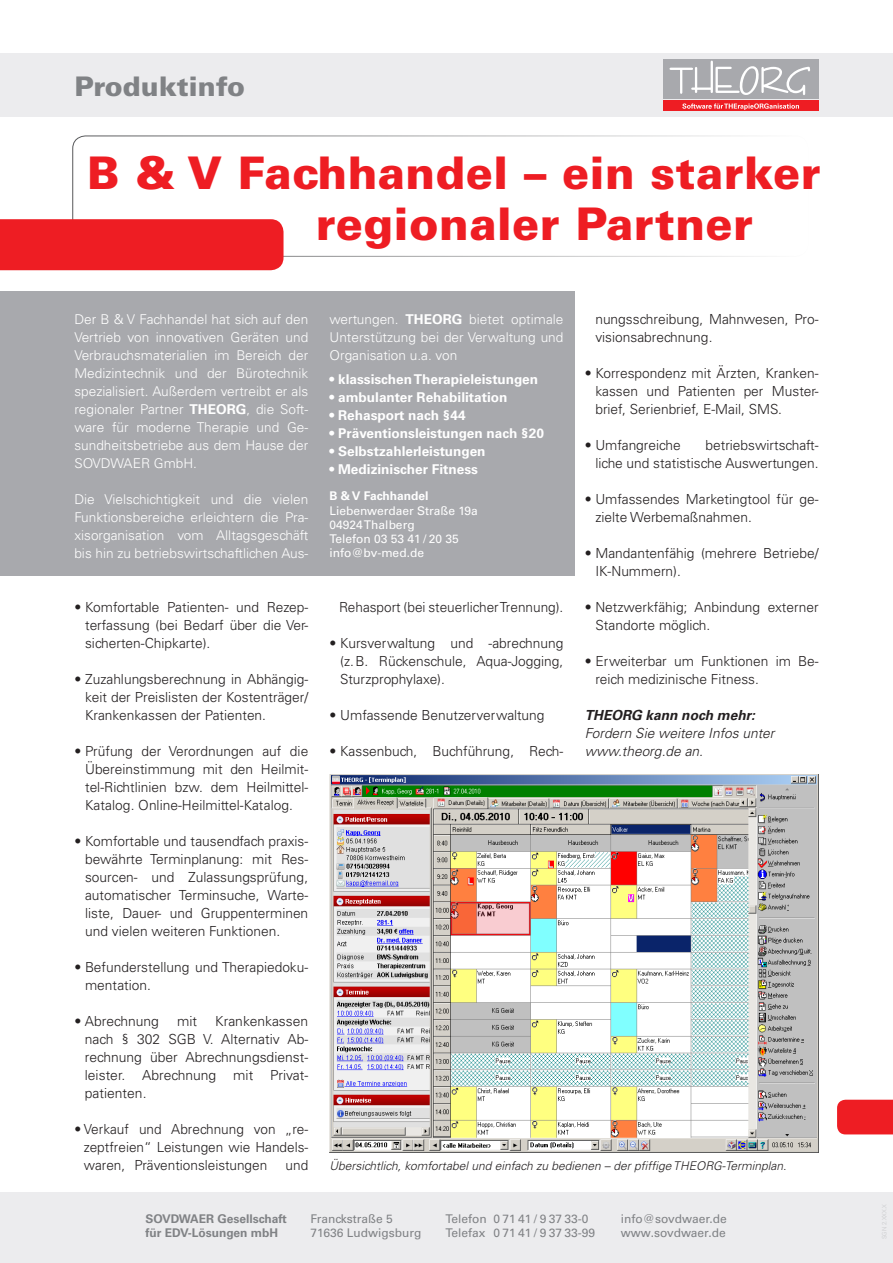
<style>
.page{position:relative;width:893px;height:1263px;background:#fff}
.page>*{position:absolute;margin:0;border:0;box-sizing:border-box;transform-origin:0 0}
.t1{font:900 45px "Univers";letter-spacing:.01em;color:#ee1d23}
.t2{font:900 27px "Univers";color:#808285}
.t3{font:300 13.8px/18px "Univers";color:#231f20;text-align:justify}
.t4{font:italic 300 13.8px/18px "Univers";color:#231f20}
.t5{font:italic 700 13.8px "Univers";color:#231f20}
.t6{font:300 13.5px/18px "Univers";color:#fff;text-align:justify}
.t7{font:700 13.5px "Univers";color:#fff}
.t8{font:12px "Univers";color:#808285}
.t9{font:italic 300 12px "Univers";color:#231f20}
.t10{font:12px "Univers";color:#fff}
.t11{font:700 12px "Univers";color:#808285}
.t12{font:700 12px "Univers";color:#fff}
.s1{font-weight:700}
</style>
<div class="page">
<div style="left:0;top:291px;width:574px;height:285px;background:#a8a9ad"></div>
<div style="left:73px;top:136px;width:735px;height:121px;border:1px solid #57585a;border-radius:13px"></div>
<div style="left:0;top:219px;width:284px;height:51px;background:#ee1d23"></div>
<img style="left:330px;top:774px;width:488px;height:378px">
<div style="left:0;top:1193px;width:893px;height:70px;background:#ececee"></div>
<div style="left:0;top:53px;width:893px;height:64px;background:#ececee"></div>
<div style="left:663px;top:59px;width:155px;height:39px;background:#a8a9ad"></div>
<div style="left:663px;top:101px;width:155px;height:10px;background:#ee1d23"></div>
<svg style="left:669px;top:61px;width:141px;height:34px"></svg>
<svg style="left:682px;top:103px;width:117px;height:7px"></svg>
<div style="left:837px;top:1100px;width:56px;height:34px;background:#ee1d23"></div>
<p class="t2" style="left:74px;top:69px;width:172px">Produktinfo</p>
<p class="t1" style="left:87px;top:145px;width:735px">B &amp; V Fachhandel – ein starker</p>
<p class="t1" style="left:316px;top:195px;width:439px">regionaler Partner</p>
<p class="t3" style="left:595px;top:310px;width:225px">nungsschreibung, Mahnwesen, Pro&shy;visionsabrechnung.</p>
<p class="t3" style="left:595px;top:364px;width:225px;text-indent:-11px">• Korrespondenz mit Ärzten, Kranken&shy;kassen und Patienten per Muster&shy;brief, Serienbrief, E-Mail, SMS.</p>
<p class="t3" style="left:585px;top:436px;width:97px">• Umfangreiche</p>
<p class="t6" style="left:330px;top:310px;width:235px">wertungen. <span class="s1">THEORG</span> bietet optimale Unterstützung bei der Verwaltung und Organisation u.a. von</p>
<p class="t7" style="left:330px;top:372px;width:210px">• klassischen Therapieleistungen</p>
<p class="t7" style="left:330px;top:390px;width:180px">• ambulanter Rehabilitation</p>
<p class="t7" style="left:330px;top:408px;width:138px">• Rehasport nach §44</p>
<p class="t7" style="left:330px;top:426px;width:216px">• Präventionsleistungen nach §20</p>
<p class="t7" style="left:330px;top:444px;width:158px">• Selbstzahlerleistungen</p>
<p class="t7" style="left:330px;top:462px;width:150px">• Medizinischer Fitness</p>
<p class="t6" style="left:74px;top:310px;width:235px">Der B &amp; V Fachhandel hat sich auf den Vertrieb von innovativen Geräten und Verbrauchsmaterialien im Bereich der Medizintechnik und der Bürotechnik spezialisiert. Außerdem vertreibt er als regionaler Partner <span class="s1">THEORG</span>, die Soft&shy;ware für moderne Therapie und Ge&shy;sundheitsbetriebe aus dem Hause der SOVDWAER GmbH.</p>
<p class="t6" style="left:74px;top:490px;width:235px">Die Vielschichtigkeit und die vielen Funktionsbereiche erleichtern die Pra&shy;xisorganisation vom Alltagsgeschäft bis hin zu betriebswirtschaftlichen Aus-</p>
<p class="t12" style="left:329px;top:489px;width:101px">B &amp; V Fachhandel</p>
<p class="t3" style="left:595px;top:436px;width:225px;text-align:right">betriebswirtschaft-<br>liche und statistische Auswertungen.</p>
<p class="t3" style="left:595px;top:490px;width:225px;text-indent:-11px">• Umfassendes Marketingtool für ge&shy;zielte Werbemaßnahmen.</p>
<p class="t3" style="left:595px;top:544px;width:225px;text-indent:-11px">• Mandantenfähig (mehrere Betriebe/<br>IK-Nummern).</p>
<p class="t3" style="left:595px;top:598px;width:225px;text-indent:-11px">• Netzwerkfähig; Anbindung externer<br>Standorte möglich.</p>
<p class="t3" style="left:595px;top:652px;width:225px;text-indent:-11px">• Erweiterbar um Funktionen im Be&shy;reich medizinische Fitness.</p>
<p class="t5" style="left:585px;top:707px;width:172px">THEORG kann noch mehr:</p>
<p class="t4" style="left:585px;top:724px;width:191px">Fordern Sie weitere Infos unter www.theorg.de an.</p>
<p class="t10" style="left:329px;top:503px;width:150px">Liebenwerdaer Straße 19a</p>
<p class="t10" style="left:329px;top:517px;width:87px">04924 Thalberg</p>
<p class="t10" style="left:329px;top:532px;width:131px">Telefon 03 53 41 / 20 35</p>
<p class="t10" style="left:329px;top:546px;width:96px">info@bv-med.de</p>
<p class="t3" style="left:85px;top:598px;width:225px;text-indent:-11px">• Komfortable Patienten- und Rezep&shy;terfassung (bei Bedarf über die Ver&shy;sicherten-Chipkarte).</p>
<p class="t3" style="left:85px;top:670px;width:225px;text-indent:-11px">• Zuzahlungsberechnung in Abhängig&shy;keit der Preislisten der Kostenträger/ Krankenkassen der Patienten.</p>
<p class="t3" style="left:85px;top:742px;width:225px;text-indent:-11px">• Prüfung der Verordnungen auf die Übereinstimmung mit den Heilmit&shy;tel-Richtlinien bzw. dem Heilmittel-Katalog. Online-Heilmittel-Katalog.</p>
<p class="t3" style="left:85px;top:832px;width:225px;text-indent:-11px">• Komfortable und tausendfach praxis&shy;bewährte Terminplanung: mit Res&shy;sourcen- und Zulassungsprüfung, automatischer Terminsuche, Warte&shy;liste, Dauer- und Gruppenterminen und vielen weiteren Funktionen.</p>
<p class="t3" style="left:85px;top:958px;width:225px;text-indent:-11px">• Befunderstellung und Therapiedoku&shy;mentation.</p>
<p class="t3" style="left:74px;top:1012px;width:86px">• Abrechnung</p>
<p class="t3" style="left:177px;top:1012px;width:22px">mit</p>
<p class="t3" style="left:339px;top:598px;width:226px">Rehasport (bei steuerlicher Trennung).</p>
<p class="t3" style="left:340px;top:634px;width:225px;text-indent:-11px">• Kursverwaltung und -abrechnung (z.B. Rückenschule, Aqua-Jogging, Sturzprophylaxe).</p>
<p class="t3" style="left:330px;top:706px;width:216px">• Umfassende Benutzerverwaltung</p>
<p class="t3" style="left:330px;top:742px;width:235px">• Kassenbuch, Buchführung, Rech-</p>
<p class="t3" style="left:85px;top:1012px;width:225px;text-indent:130px">Krankenkassen nach § 302 SGB V. Alternativ Ab&shy;rechnung über Abrechnungsdienst&shy;leister. Abrechnung mit Privat&shy;patienten.</p>
<p class="t3" style="left:84px;top:1120px;width:226px;text-indent:-10px">• Verkauf und Abrechnung von „re&shy;zeptfreien“ Leistungen wie Handels&shy;waren, Präventionsleistungen</p>
<p class="t9" style="left:330px;top:1159px;width:458px">Übersichtlich, komfortabel und einfach zu bedienen – der pfiffige THEORG-Terminplan.</p>
<p class="t3" style="left:286px;top:1156px;width:24px">und</p>
<p class="t11" style="left:145px;top:1211px;width:143px">SOVDWAER Gesellschaft</p>
<p class="t8" style="left:310px;top:1211px;width:84px">Franckstraße 5</p>
<p class="t8" style="left:445px;top:1211px;width:145px">Telefon 0 71 41 / 9 37 33-0</p>
<p class="t8" style="left:621px;top:1211px;width:107px">info@sovdwaer.de</p>
<p class="t11" style="left:145px;top:1226px;width:134px">für EDV-Lösungen mbH</p>
<p class="t8" style="left:310px;top:1226px;width:113px">71636 Ludwigsburg</p>
<p class="t8" style="left:445px;top:1226px;width:151px">Telefax 0 71 41 / 9 37 33-99</p>
<p class="t8" style="left:621px;top:1226px;width:106px">www.sovdwaer.de</p>
</div>
